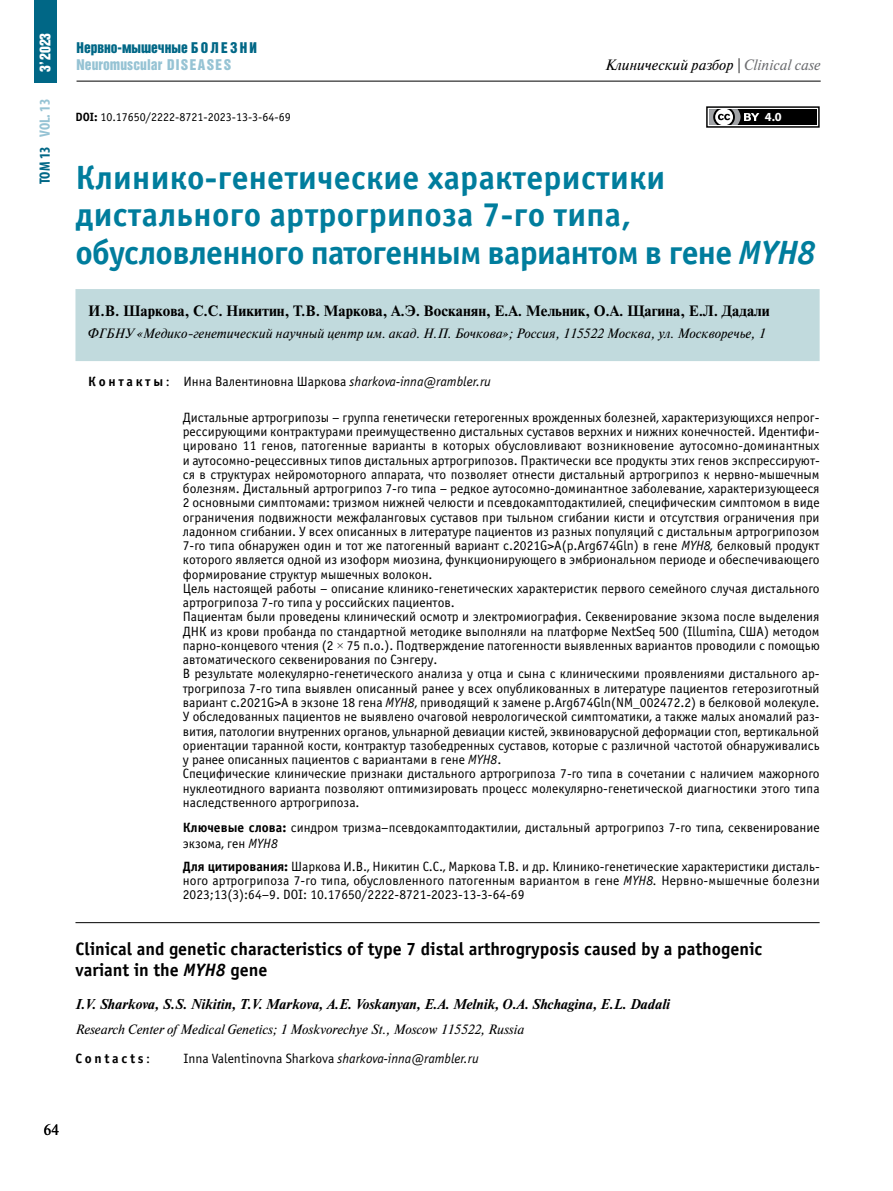
<style>
.page{position:relative;width:893px;height:1191px;background:#fff}
.page>*{position:absolute;margin:0;border:0;box-sizing:border-box;transform-origin:0 0}
.t1{font:700 33.75px/37.5px "Officina Sans C";letter-spacing:.01em;color:#007d9d}
.t2{font:700 18px/21.6px "Officina Sans C";color:#000}
.t3{font:700 15px "Newton C";color:#000}
.t4{font:italic 15px "Newton C";color:#000}
.t5{font:15px "Bastion Kontrast Alt C";color:#006786}
.t6{font:15px "Bastion Kontrast Alt C";letter-spacing:.005em;color:#96c3d4}
.t7{font:700 condensed 15px "Myriad Pro";color:#96c3d4}
.t8{font:15px "Bastion Kontrast Alt C";color:#fff}
.t9{font:15px "Newton C";color:#000}
.t10{font:italic 700 14.25px "Newton C";color:#000}
.t11{font:13.5px/14.2px "Officina Sans C";color:#000}
.t12{font:italic 13.5px "Newton C";color:#000}
.t13{font:700 13.5px "Officina Sans C";letter-spacing:.2em;color:#000}
.t14{font:700 12.45px "Myriad Pro";color:#fff}
.t15{font:12px "Officina Sans C";color:#000}
.s1{color:#006786}
.s2{color:#6d6e71}
.s3{font-weight:700}
.s4{font-style:italic}
.s5{font-family:"Times New Roman"}
.s6{font-weight:400}
</style>
<div class="page">
<hr style="left:77px;top:81px;width:744px;height:1px;background:#000">
<div style="left:34px;top:0;width:22px;height:83px;background:#006786"></div>
<div style="left:75px;top:289px;width:745px;height:72px;background:#c1dadd"></div>
<hr style="left:75px;top:922px;width:745px;height:1px;background:#000">
<div style="left:706px;top:106px;width:114px;height:22px;border:1px solid #000"></div>
<div style="left:709px;top:109px;width:108px;height:16px;background:#000"></div>
<svg style="left:709px;top:109px;width:50px;height:16px"></svg>
<p class="t8" style="left:38px;top:72px;width:40px;rotate:-90deg">3’2023</p>
<p class="t7" style="left:36px;top:184px;width:87px;rotate:-90deg"><span class="s1">ТОМ 13</span> VOL. 13</p>
<p class="t5" style="left:77px;top:40px;width:182px">Нервно-мышечные Б О Л Е З Н И</p>
<p class="t6" style="left:77px;top:57px;width:156px">Neuromuscular DISEASES</p>
<p class="t4" style="left:605px;top:57px;width:217px">Клинический разбор | <span class="s2">Clinical case</span></p>
<p class="t15" style="left:75px;top:111px;width:217px"><span class="s3">DOI:</span> 10.17650/2222‑8721‑2023‑13‑3‑64‑69</p>
<p class="t14" style="left:765px;top:109px;width:18px">4.0</p>
<h1 class="t1" style="left:75px;top:159px;width:742px">Клинико-генетические характеристики дистального артрогрипоза 7-го типа, обусловленного патогенным вариантом в гене <span class="s4">MYH8</span></h1>
<p class="t3" style="left:88px;top:302px;width:683px">И.В. Шаркова, С.С. Никитин, Т.В. Маркова, А.Э. Восканян, Е.А. Мельник, О.А. Щагина, Е.Л. Дадали</p>
<p class="t12" style="left:88px;top:326px;width:679px">ФГБНУ «Медико-генетический научный центр им. акад. Н.П. Бочкова»; Россия, 115522 Москва, ул. Москворечье, 1</p>
<p class="t11" style="left:88px;top:375px;width:404px"><span class="s3">К о н т а к т ы</span> : Инна Валентиновна Шаркова <span class="s4">sharkova-inna@rambler.ru</span></p>
<p class="t11" style="left:183px;top:410px;width:639px">Дистальные артрогрипозы – группа генетически гетерогенных врожденных болезней, характеризующихся непрог‑ рессирующими контрактурами преимущественно дистальных суставов верхних и нижних конечностей. Идентифи‑ цировано 11 генов, патогенные варианты в которых обусловливают возникновение аутосомно-доминантных и аутосомно-рецессивных типов дистальных артрогрипозов. Практически все продукты этих генов экспрессируют‑ ся в структурах нейромоторного аппарата, что позволяет отнести дистальный артрогрипоз к нервно-мышечным болезням. Дистальный артрогрипоз 7-го типа – редкое аутосомно-доминантное заболевание, характеризующееся 2 основными симптомами: тризмом нижней челюсти и псевдокамптодактилией, специфическим симптомом в виде ограничения подвижности межфаланговых суставов при тыльном сгибании кисти и отсутствия ограничения при ладонном сгибании. У всех описанных в литературе пациентов из разных популяций с дистальным артрогрипозом 7-го типа обнаружен один и тот же патогенный вариант с.2021G&gt;A(p.Arg674Gln) в гене <span class="s4">MYH8,</span> белковый продукт которого является одной из изоформ миозина, функционирующего в эмбриональном периоде и обеспечивающего формирование структур мышечных волокон.<br>Цель настоящей работы – описание клинико-генетических характеристик первого семейного случая дистального артрогрипоза 7-го типа у российских пациентов.<br>Пациентам были проведены клинический осмотр и электромиография. Секвенирование экзома после выделения ДНК из крови пробанда по стандартной методике выполняли на платформе NextSeq 500 (Illumina, США) методом парно-концевого чтения (2 <span class="s5">×</span> 75 п.о.). Подтверждение патогенности выявленных вариантов проводили с помощью автоматического секвенирования по Сэнгеру.<br>В результате молекулярно-генетического анализа у отца и сына с клиническими проявлениями дистального ар‑ трогрипоза 7-го типа выявлен описанный ранее у всех опубликованных в литературе пациентов гетерозиготный вариант c.2021G&gt;A в экзоне 18 гена <span class="s4">MYH8</span>, приводящий к замене p.Arg674Gln(NM_002472.2) в белковой молекуле.<br>У обследованных пациентов не выявлено очаговой неврологической симптоматики, а также малых аномалий раз‑ вития, патологии внутренних органов, ульнарной девиации кистей, эквиноварусной деформации стоп, вертикальной ориентации таранной кости, контрактур тазобедренных суставов, которые с различной частотой обнаруживались у ранее описанных пациентов с вариантами в гене <span class="s4">MYH8</span>.<br>Специфические клинические признаки дистального артрогрипоза 7-го типа в сочетании с наличием мажорного нуклеотидного варианта позволяют оптимизировать процесс молекулярно-генетической диагностики этого типа наследственного артрогрипоза.</p>
<p class="t11" style="left:183px;top:819px;width:638px;line-height:16.2px"><span class="s3">Ключевые слова:</span> синдром тризма–псевдокамптодактилии, дистальный артрогрипоз 7-го типа, секвенирование экзома, ген <span class="s4">MYH8</span></p>
<p class="t11" style="left:183px;top:859px;width:638px;text-align:justify"><span class="s3">Для цитирования:</span> Шаркова И.В., Никитин С.С., Маркова Т.В. и др. Клинико-генетические характеристики дисталь‑ ного артрогрипоза 7-го типа, обусловленного патогенным вариантом в гене <span class="s4">MYH8.</span> Нервно-мышечные болезни 2023;13(3):64–9. DOI: 10.17650/2222-8721-2023-13-3-64-69</p>
<h2 class="t2" style="left:75px;top:938px;width:688px">Clinical and genetic characteristics of type 7 distal arthrogryposis caused by a pathogenic variant in the <span class="s4">MYH8</span> gene</h2>
<p class="t10" style="left:75px;top:996px;width:596px">I.V. Sharkova, S.S. Nikitin, T.V. Markova, A.E. Voskanyan, E.A. Melnik, O.A. Shchagina, E.L. Dadali</p>
<p class="t12" style="left:75px;top:1022px;width:450px">Research Center of Medical Genetics; 1 Moskvorechye St., Moscow 115522, Russia</p>
<p class="t13" style="left:75px;top:1050px;width:76px">Contacts<span class="s6">:</span></p>
<p class="t11" style="left:183px;top:1051px;width:297px">Inna Valentinovna Sharkova <span class="s4">sharkova-inna@rambler.ru</span></p>
<p class="t9" style="left:44px;top:1121px;width:17px">64</p>
</div>
